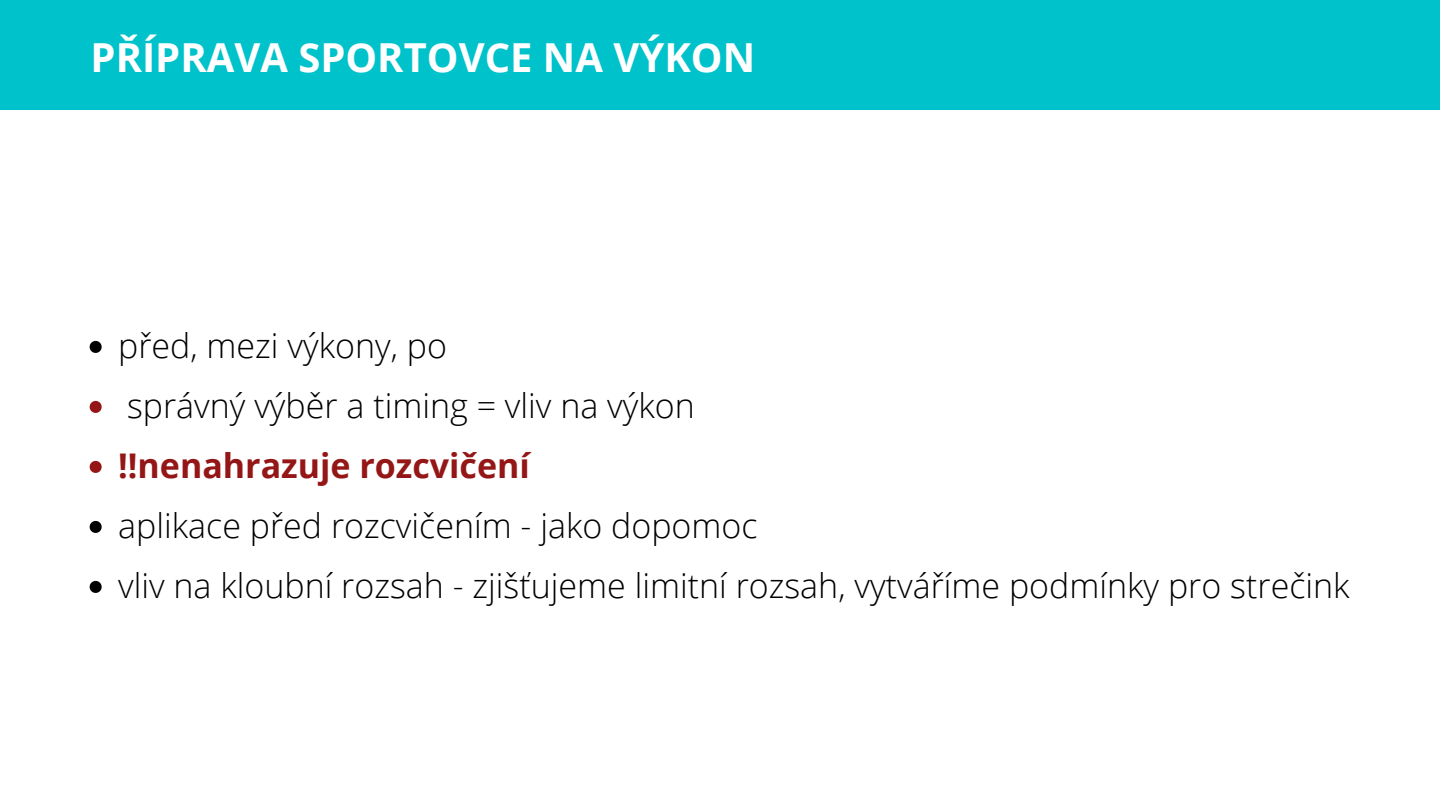
<style>
.page{position:relative;width:1440px;height:810px;background:#fff}
.page>*{position:absolute;margin:0;border:0;box-sizing:border-box;transform-origin:0 0}
.t1{font:700 40px "Open Sans";color:#fff}
.t2{font:300 34px "Open Sans";color:#000}
.t3{font:700 34px "Open Sans";color:#941616}
</style>
<div class="page">
<div style="left:0;top:0;width:1440px;height:110px;background:#00c2cb"></div>
<svg style="left:90px;top:341px;width:12px;height:12px"></svg>
<svg style="left:90px;top:401px;width:12px;height:12px"></svg>
<svg style="left:90px;top:461px;width:12px;height:12px"></svg>
<svg style="left:90px;top:521px;width:12px;height:12px"></svg>
<svg style="left:90px;top:581px;width:12px;height:12px"></svg>
<p class="t1" style="left:91px;top:30px;width:666px">PŘÍPRAVA SPORTOVCE NA VÝKON</p>
<h1 class="t2" style="left:118px;top:322px;width:330px">před, mezi výkony, po</h1>
<p class="t2" style="left:127px;top:382px;width:569px">správný výběr a timing = vliv na výkon</p>
<p class="t3" style="left:118px;top:442px;width:413px">!!nenahrazuje rozcvičení</p>
<p class="t2" style="left:118px;top:502px;width:641px">aplikace před rozcvičením - jako dopomoc</p>
<p class="t2" style="left:118px;top:562px;width:1233px">vliv na kloubní rozsah - zjišťujeme limitní rozsah, vytváříme podmínky pro strečink</p>
</div>
